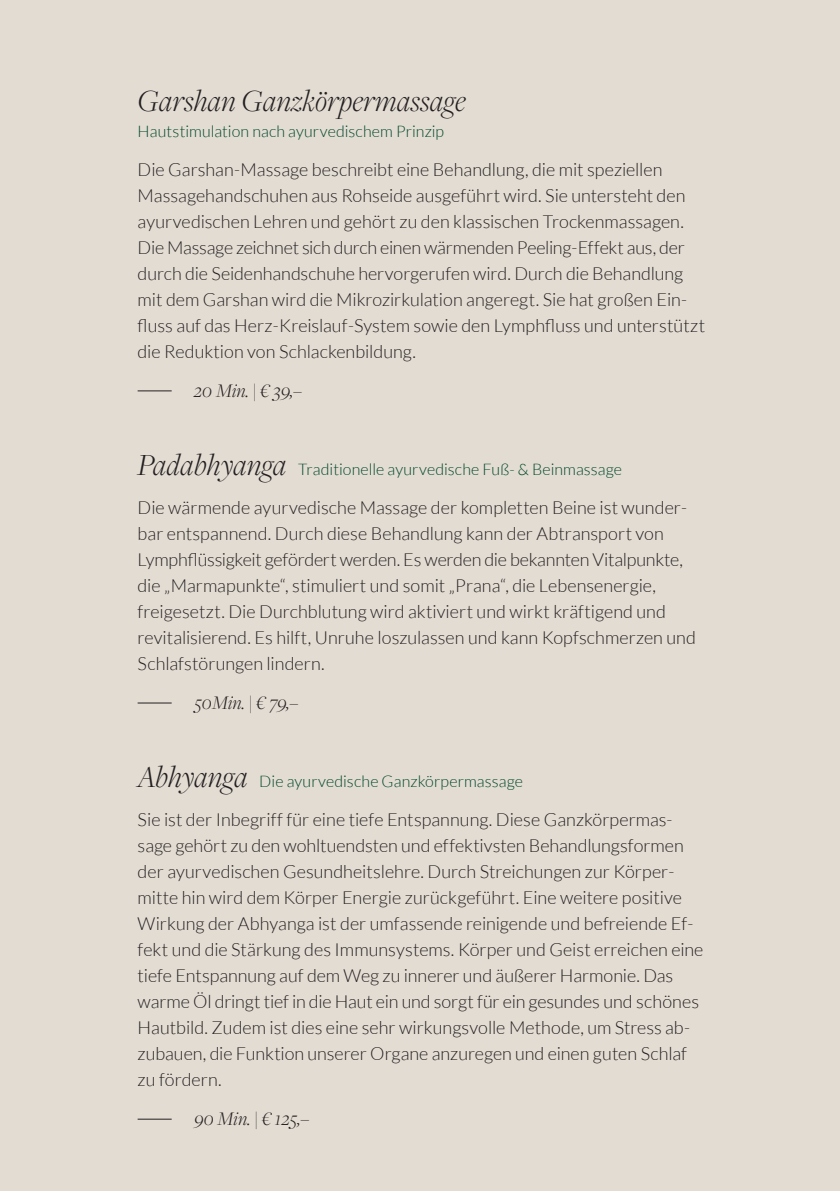
<style>
.page{position:relative;width:840px;height:1191px;background:#fff}
.page>*{position:absolute;margin:0;border:0;box-sizing:border-box;transform-origin:0 0}
.Zitat_Medium_Italic_Weiss_21_5___23{font:italic 300 32px "Freight Disp Pro";color:#231f20}
.Zitat_Medium_Italic_Weiss_21_5___23-2{font:italic 300 20px "Freight Disp Pro";color:#231f20}
.Zitat_Medium_Italic_Weiss_21_5___23-3{font:300 18px/26px "Lato";color:#231f20}
.Zitat_Medium_Italic_Weiss_21_5___23-4{font:300 16px "Lato";letter-spacing:.005em;color:#014829}
.s1{font-family:"Freight Disp Pro";font-style:italic;font-size:32px;color:#231f20}
</style>
<div class="page">
<div style="left:0;top:0;width:839px;height:1191px;background:#e3dcd3"></div>
<hr style="left:137px;top:390px;width:34px;height:1px;background:#231f20">
<hr style="left:137px;top:702px;width:34px;height:1px;background:#231f20">
<hr style="left:137px;top:1118px;width:34px;height:1px;background:#231f20">
<p class="Zitat_Medium_Italic_Weiss_21_5___23" style="left:137px;top:80px;width:329px">Garshan Ganzkörpermassage</p>
<p class="Zitat_Medium_Italic_Weiss_21_5___23-4" style="left:137px;top:123px;width:308px">Hautstimulation nach ayurvedischem Prinzip</p>
<p class="Zitat_Medium_Italic_Weiss_21_5___23-3" style="left:137px;top:157px;width:568px">Die Garshan-Massage beschreibt eine Behandlung, die mit speziellen Massagehandschuhen aus Rohseide ausgeführt wird. Sie untersteht den ayurvedischen Lehren und gehört zu den klassischen Trockenmassagen.<br>Die Massage zeichnet sich durch einen wärmenden Peeling-Effekt aus, der durch die Seidenhandschuhe hervorgerufen wird. Durch die Behandlung mit dem Garshan wird die Mikrozirkulation angeregt. Sie hat großen Ein&shy;fluss auf das Herz-Kreislauf-System sowie den Lymphfluss und unterstützt die Reduktion von Schlackenbildung.</p>
<p class="Zitat_Medium_Italic_Weiss_21_5___23-2" style="left:193px;top:378px;width:109px">20 Min. | € 39,–</p>
<p class="Zitat_Medium_Italic_Weiss_21_5___23-4" style="left:137px;top:461px;width:485px"><span class="s1">Padabhyanga</span> Traditionelle ayurvedische Fuß- &amp; Beinmassage</p>
<p class="Zitat_Medium_Italic_Weiss_21_5___23-3" style="left:137px;top:495px;width:559px">Die wärmende ayurvedische Massage der kompletten Beine ist wunder&shy;bar entspannend. Durch diese Behandlung kann der Abtransport von Lymphflüssigkeit gefördert werden. Es werden die bekannten Vitalpunkte, die „Marmapunkte“, stimuliert und somit „Prana“, die Lebensenergie, freigesetzt. Die Durchblutung wird aktiviert und wirkt kräftigend und revitalisierend. Es hilft, Unruhe loszulassen und kann Kopfschmerzen und Schlafstörungen lindern.</p>
<p class="Zitat_Medium_Italic_Weiss_21_5___23-2" style="left:194px;top:690px;width:105px">50Min. | € 79,–</p>
<p class="Zitat_Medium_Italic_Weiss_21_5___23-4" style="left:137px;top:773px;width:386px"><span class="s1">Abhyanga</span> Die ayurvedische Ganzkörpermassage</p>
<p class="Zitat_Medium_Italic_Weiss_21_5___23-3" style="left:137px;top:807px;width:567px">Sie ist der Inbegriff für eine tiefe Entspannung. Diese Ganzkörpermas&shy;sage gehört zu den wohltuendsten und effektivsten Behandlungsformen der ayurvedischen Gesundheitslehre. Durch Streichungen zur Körper&shy;mitte hin wird dem Körper Energie zurückgeführt. Eine weitere positive Wirkung der Abhyanga ist der umfassende reinigende und befreiende Ef&shy;fekt und die Stärkung des Immunsystems. Körper und Geist erreichen eine tiefe Entspannung auf dem Weg zu innerer und äußerer Harmonie. Das warme Öl dringt tief in die Haut ein und sorgt für ein gesundes und schönes Hautbild. Zudem ist dies eine sehr wirkungsvolle Methode, um Stress ab&shy;zubauen, die Funktion unserer Organe anzuregen und einen guten Schlaf zu fördern.</p>
<p class="Zitat_Medium_Italic_Weiss_21_5___23-2" style="left:194px;top:1106px;width:116px">90 Min. | € 125,–</p>
</div>
